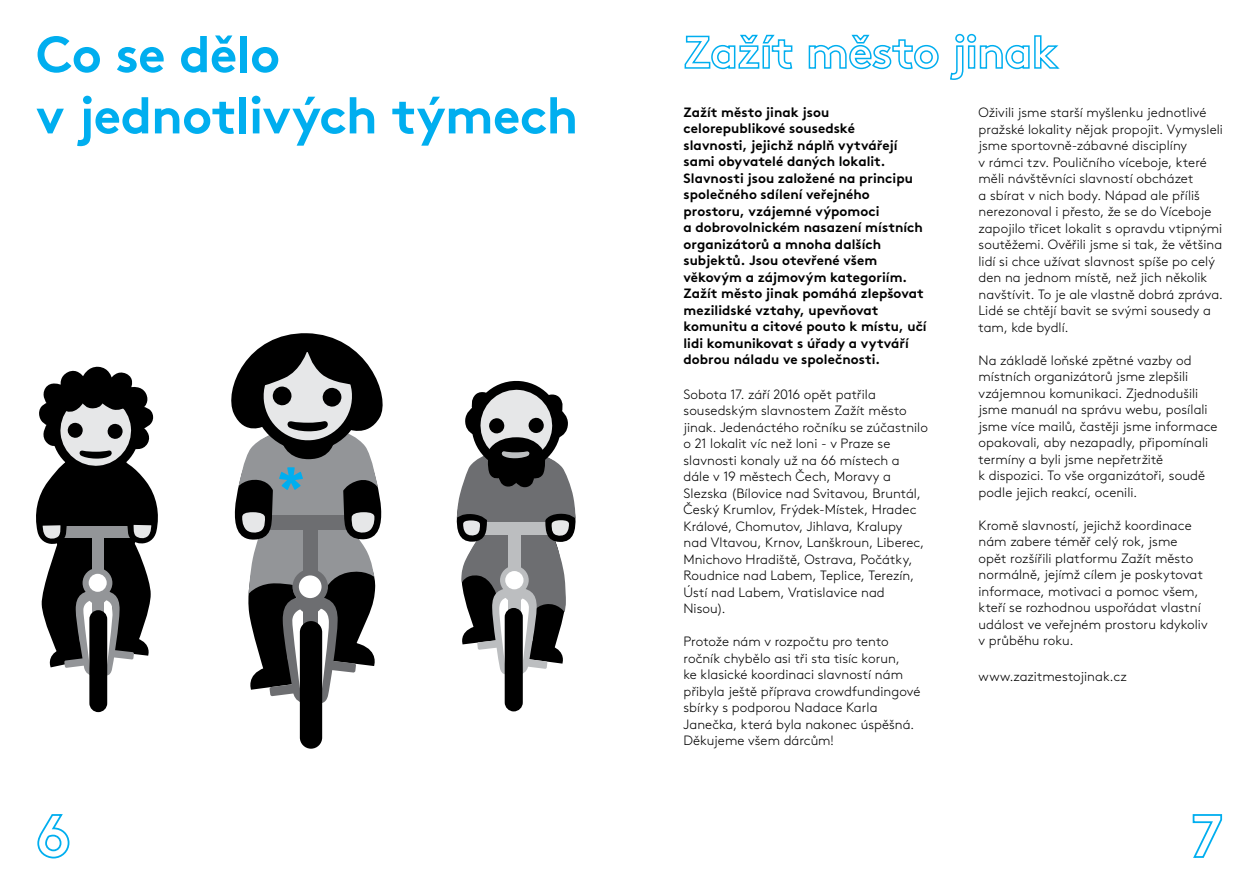
<style>
.page{position:relative;width:1259px;height:893px;background:#fff}
.page>*{position:absolute;margin:0;border:0;box-sizing:border-box;transform-origin:0 0}
.t1{font:700 51px/61.2px "Brown";letter-spacing:-.015em;color:#00aeef}
.t2{font:300 13.5px/16.5px "Brown";color:#000}
.t3{font:700 13.5px/16.5px "Brown";letter-spacing:.005em;color:#000}
</style>
<div class="page">
<div style="left:300px;top:621px;width:22px;height:128px;background:#000;border-radius:11px"></div>
<svg style="left:231px;top:333px;width:152px;height:371px"></svg>
<div style="left:89px;top:610px;width:18px;height:102px;background:#000;border-radius:9px"></div>
<svg style="left:36px;top:366px;width:122px;height:310px"></svg>
<div style="left:505px;top:608px;width:18px;height:103px;background:#000;border-radius:9px"></div>
<svg style="left:456px;top:381px;width:120px;height:294px"></svg>
<div style="left:505px;top:571px;width:18px;height:18px;background:#fff;border-radius:50%"></div>
<svg style="left:684px;top:34px;width:109px;height:36px"></svg>
<svg style="left:808px;top:34px;width:131px;height:36px"></svg>
<svg style="left:950px;top:33px;width:110px;height:47px"></svg>
<svg style="left:1192px;top:814px;width:31px;height:44px"></svg>
<svg style="left:37px;top:814px;width:33px;height:45px"></svg>
<h1 class="t1" style="left:36px;top:18px;width:543px">Co se dělo<br>v jednotlivých týmech</h1>
<p class="t3" style="left:683px;top:102px;width:245px">Zažít město jinak jsou celorepublikové sousedské<br>slavnosti, jejichž náplň vytvářejí sami obyvatelé daných lokalit.<br>Slavnosti jsou založené na principu společného sdílení veřejného prostoru, vzájemné výpomoci<br>a dobrovolnickém nasazení místních organizátorů a mnoha dalších subjektů. Jsou otevřené všem věkovým a zájmovým kategoriím.<br>Zažít město jinak pomáhá zlepšovat mezilidské vztahy, upevňovat komunitu a citové pouto k místu, učí lidi komunikovat s úřady a vytváří dobrou náladu ve společnosti.</p>
<p class="t2" style="left:683px;top:385px;width:246px">Sobota 17. září 2016 opět patřila sousedským slavnostem Zažít město jinak. Jedenáctého ročníku se zúčastnilo o 21 lokalit víc než loni - v Praze se slavnosti konaly už na 66 místech a dále v 19 městech Čech, Moravy a Slezska (Bílovice nad Svitavou, Bruntál, Český Krumlov, Frýdek-Místek, Hradec Králové, Chomutov, Jihlava, Kralupy nad Vltavou, Krnov, Lanškroun, Liberec, Mnichovo Hradiště, Ostrava, Počátky, Roudnice nad Labem, Teplice, Terezín, Ústí nad Labem, Vratislavice nad Nisou).</p>
<p class="t2" style="left:683px;top:632px;width:238px">Protože nám v rozpočtu pro tento ročník chybělo asi tři sta tisíc korun,<br>ke klasické koordinaci slavností nám přibyla ještě příprava crowdfundingové sbírky s podporou Nadace Karla Janečka, která byla nakonec úspěšná.<br>Děkujeme všem dárcům!</p>
<p class="t2" style="left:978px;top:103px;width:246px">Oživili jsme starší myšlenku jednotlivé pražské lokality nějak propojit. Vymysleli jsme sportovně-zábavné disciplíny<br>v rámci tzv. Pouličního víceboje, které měli návštěvníci slavností obcházet<br>a sbírat v nich body. Nápad ale příliš nerezonoval i přesto, že se do Víceboje zapojilo třicet lokalit s opravdu vtipnými soutěžemi. Ověřili jsme si tak, že většina lidí si chce užívat slavnost spíše po celý den na jednom místě, než jich několik navštívit. To je ale vlastně dobrá zpráva.<br>Lidé se chtějí bavit se svými sousedy a tam, kde bydlí.</p>
<p class="t2" style="left:978px;top:351px;width:240px">Na základě loňské zpětné vazby od místních organizátorů jsme zlepšili vzájemnou komunikaci. Zjednodušili jsme manuál na správu webu, posílali jsme více mailů, častěji jsme informace opakovali, aby nezapadly, připomínali termíny a byli jsme nepřetržitě<br>k dispozici. To vše organizátoři, soudě podle jejich reakcí, ocenili.</p>
<p class="t2" style="left:978px;top:516px;width:231px">Kromě slavností, jejichž koordinace nám zabere téměř celý rok, jsme opět rozšířili platformu Zažít město normálně, jejímž cílem je poskytovat informace, motivaci a pomoc všem, kteří se rozhodnou uspořádat vlastní událost ve veřejném prostoru kdykoliv v průběhu roku.</p>
<p class="t2" style="left:978px;top:667px;width:150px">www.zazitmestojinak.cz</p>
</div>
